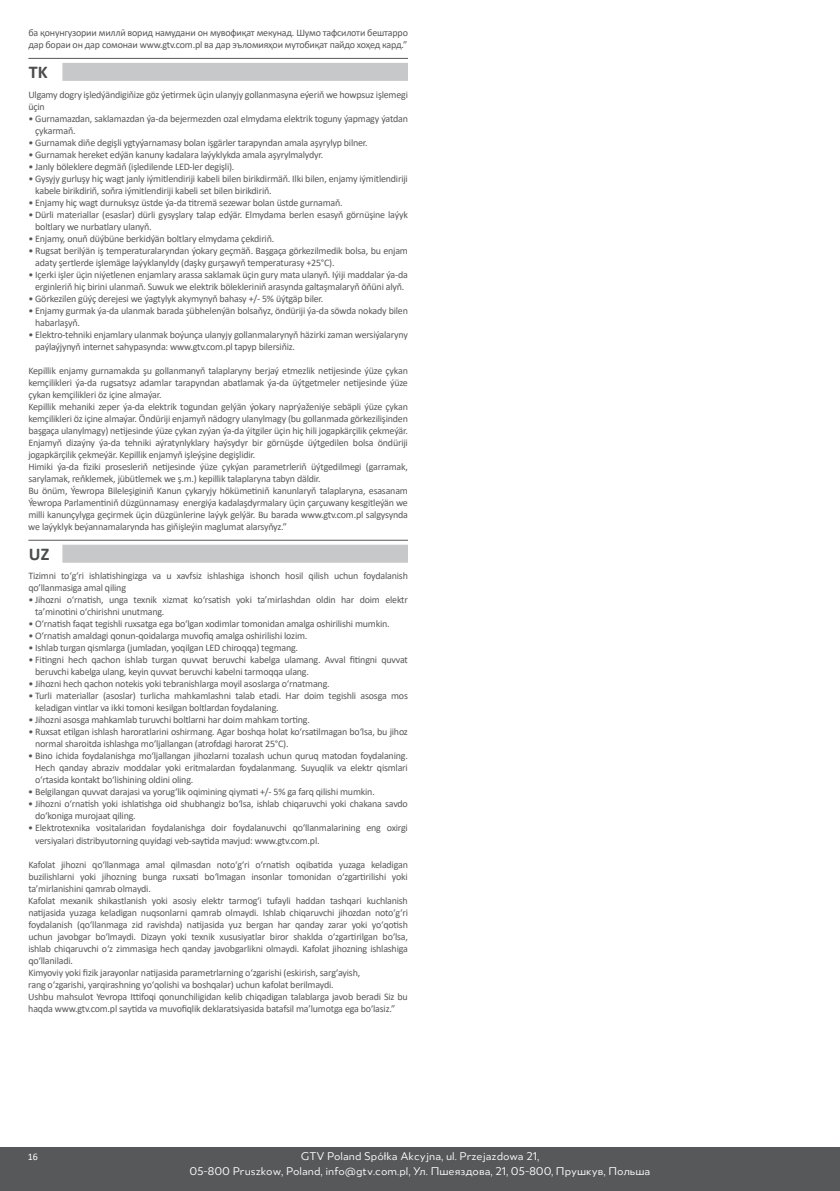
<style>
.page{position:relative;width:840px;height:1191px;background:#fff}
.page>*{position:absolute;margin:0;border:0;box-sizing:border-box;transform-origin:0 0}
.t1{font:700 18px "Calibri";color:#4b4c4d}
.t2{font:12px/14.4px "Merel";color:#fff;text-align:center}
.t3{font:10px/12px "Calibri";letter-spacing:-.02em;color:#57585a}
.t4{font:10px "Calibri";color:#fff}
</style>
<div class="page">
<div style="left:0;top:1146px;width:839px;height:45px;background:#57585a"></div>
<hr style="left:28px;top:58px;width:380px;height:1px;background:#57585a">
<div style="left:62px;top:63px;width:346px;height:18px;background:#c7c8ca"></div>
<hr style="left:28px;top:540px;width:380px;height:1px;background:#57585a">
<div style="left:62px;top:545px;width:346px;height:18px;background:#c7c8ca"></div>
<p class="t3" style="left:28px;top:26px;width:381px">ба қонунгузории миллӣ ворид намудани он мувофиқат мекунад. Шумо тафсилоти бештарро дар бораи он дар сомонаи www.gtv.com.pl ва дар эъломияҳои мутобиқат пайдо хоҳед кард.”</p>
<h1 class="t1" style="left:29px;top:61px;width:21px">TK</h1>
<p class="t3" style="left:28px;top:88px;width:381px">Ulgamy dogry işledýändigiňize göz ýetirmek üçin ulanyjy gollanmasyna eýeriň we howpsuz işlemegi üçin</p>
<p class="t3" style="left:35px;top:112px;width:374px;text-indent:-7px">• Gurnamazdan, saklamazdan ýa-da bejermezden ozal elmydama elektrik toguny ýapmagy ýatdan çykarmaň.</p>
<p class="t3" style="left:28px;top:136px;width:341px">• Gurnamak diňe degişli ygtyýarnamasy bolan işgärler tarapyndan amala aşyrylyp bilner.</p>
<p class="t3" style="left:28px;top:148px;width:296px">• Gurnamak hereket edýän kanuny kadalara laýyklykda amala aşyrylmalydyr.</p>
<p class="t3" style="left:28px;top:160px;width:207px">• Janly böleklere degmäň (işledilende LED-ler degişli).</p>
<p class="t3" style="left:35px;top:172px;width:374px;text-indent:-7px">• Gysyjy gurluşy hiç wagt janly iýmitlendiriji kabeli bilen birikdirmäň. Ilki bilen, enjamy iýmitlendiriji kabele birikdiriň, soňra iýmitlendiriji kabeli set bilen birikdiriň.</p>
<p class="t3" style="left:28px;top:196px;width:316px">• Enjamy hiç wagt durnuksyz üstde ýa-da titremä sezewar bolan üstde gurnamaň.</p>
<p class="t3" style="left:35px;top:208px;width:374px;text-indent:-7px">• Dürli materiallar (esaslar) dürli gysyşlary talap edýär. Elmydama berlen esasyň görnüşine laýyk boltlary we nurbatlary ulanyň.</p>
<p class="t3" style="left:28px;top:232px;width:247px">• Enjamy, onuň düýbüne berkidýän boltlary elmydama çekdiriň.</p>
<p class="t3" style="left:35px;top:244px;width:374px;text-indent:-7px">• Rugsat berilýän iş temperaturalaryndan ýokary geçmäň. Başgaça görkezilmedik bolsa, bu enjam adaty şertlerde işlemäge laýyklanyldy (daşky gurşawyň temperaturasy +25°C).</p>
<p class="t3" style="left:28px;top:268px;width:381px;text-align:center">• Içerki işler üçin niýetlenen enjamlary arassa saklamak üçin gury mata ulanyň. Iýiji maddalar ýa-da erginleriň hiç birini ulanmaň. Suwuk we elektrik bölekleriniň arasynda galtaşmalaryň öňüni alyň.</p>
<p class="t3" style="left:28px;top:292px;width:296px">• Görkezilen güýç derejesi we ýagtylyk akymynyň bahasy +/- 5% üýtgäp biler.</p>
<p class="t3" style="left:35px;top:304px;width:374px;text-indent:-7px">• Enjamy gurmak ýa-da ulanmak barada şübhelenýän bolsaňyz, öndüriji ýa-da söwda nokady bilen habarlaşyň.</p>
<p class="t3" style="left:35px;top:328px;width:374px;text-indent:-7px">• Elektro-tehniki enjamlary ulanmak boýunça ulanyjy gollanmalarynyň häzirki zaman wersiýalaryny paýlaýjynyň internet sahypasynda: www.gtv.com.pl tapyp bilersiňiz.</p>
<p class="t3" style="left:28px;top:364px;width:381px">Kepillik enjamy gurnamakda şu gollanmanyň talaplaryny berjaý etmezlik netijesinde ýüze çykan kemçilikleri ýa-da rugsatsyz adamlar tarapyndan abatlamak ýa-da üýtgetmeler netijesinde ýüze çykan kemçilikleri öz içine almaýar.<br>Kepillik mehaniki zeper ýa-da elektrik togundan gelýän ýokary naprýaženiýe sebäpli ýüze çykan kemçilikleri öz içine almaýar. Öndüriji enjamyň nädogry ulanylmagy (bu gollanmada görkezilişinden başgaça ulanylmagy) netijesinde ýüze çykan zyýan ýa-da ýitgiler üçin hiç hili jogapkärçilik çekmeýär.<br>Enjamyň dizaýny ýa-da tehniki aýratynlyklary haýsydyr bir görnüşde üýtgedilen bolsa öndüriji jogapkärçilik çekmeýär. Kepillik enjamyň işleýşine degişlidir.<br>Himiki ýa-da fiziki prosesleriň netijesinde ýüze çykýan parametrleriň üýtgedilmegi (garramak, sarylamak, reňklemek, jübütlemek we ş.m.) kepillik talaplaryna tabyn däldir.<br>Bu önüm, Ýewropa Bileleşiginiň Kanun çykaryjy hökümetiniň kanunlaryň talaplaryna, esasanam Ýewropa Parlamentiniň düzgünnamasy energiýa kadalaşdyrmalary üçin çarçuwany kesgitleýän we milli kanunçylyga geçirmek üçin düzgünlerine laýyk gelýär. Bu barada www.gtv.com.pl salgysynda we laýyklyk beýannamalarynda has giňişleýin maglumat alarsyňyz.”</p>
<h1 class="t1" style="left:29px;top:542px;width:22px">UZ</h1>
<p class="t3" style="left:28px;top:570px;width:381px">Tizimni toʻgʻri ishlatishingizga va u xavfsiz ishlashiga ishonch hosil qilish uchun foydalanish qo’llanmasiga amal qiling</p>
<p class="t3" style="left:35px;top:594px;width:374px;text-indent:-7px">• Jihozni oʻrnatish, unga texnik xizmat koʻrsatish yoki taʼmirlashdan oldin har doim elektr taʼminotini oʻchirishni unutmang.</p>
<p class="t3" style="left:28px;top:618px;width:362px">• Oʻrnatish faqat tegishli ruxsatga ega boʻlgan xodimlar tomonidan amalga oshirilishi mumkin.</p>
<p class="t3" style="left:28px;top:630px;width:280px">• Oʻrnatish amaldagi qonun-qoidalarga muvofiq amalga oshirilishi lozim.</p>
<p class="t3" style="left:28px;top:642px;width:271px">• Ishlab turgan qismlarga (jumladan, yoqilgan LED chiroqqa) tegmang.</p>
<p class="t3" style="left:35px;top:654px;width:374px;text-indent:-7px">• Fitingni hech qachon ishlab turgan quvvat beruvchi kabelga ulamang. Avval fitingni quvvat beruvchi kabelga ulang, keyin quvvat beruvchi kabelni tarmoqqa ulang.</p>
<p class="t3" style="left:28px;top:678px;width:303px">• Jihozni hech qachon notekis yoki tebranishlarga moyil asoslarga oʻrnatmang.</p>
<p class="t3" style="left:35px;top:690px;width:374px;text-indent:-7px">• Turli materiallar (asoslar) turlicha mahkamlashni talab etadi. Har doim tegishli asosga mos keladigan vintlar va ikki tomoni kesilgan boltlardan foydalaning.</p>
<p class="t3" style="left:28px;top:714px;width:283px">• Jihozni asosga mahkamlab turuvchi boltlarni har doim mahkam torting.</p>
<p class="t3" style="left:35px;top:726px;width:374px;text-indent:-7px">• Ruxsat etilgan ishlash haroratlarini oshirmang. Agar boshqa holat koʻrsatilmagan boʻlsa, bu jihoz normal sharoitda ishlashga moʻljallangan (atrofdagi harorat 25°C).</p>
<p class="t3" style="left:35px;top:750px;width:374px;text-align:justify;text-indent:-7px">• Bino ichida foydalanishga moʻljallangan jihozlarni tozalash uchun quruq matodan foydalaning.<br>Hech qanday abraziv moddalar yoki eritmalardan foydalanmang. Suyuqlik va elektr qismlari oʻrtasida kontakt boʻlishining oldini oling.</p>
<p class="t3" style="left:28px;top:786px;width:348px">• Belgilangan quvvat darajasi va yorugʻlik oqimining qiymati +/- 5% ga farq qilishi mumkin.</p>
<p class="t3" style="left:35px;top:798px;width:374px;text-indent:-7px">• Jihozni oʻrnatish yoki ishlatishga oid shubhangiz boʻlsa, ishlab chiqaruvchi yoki chakana savdo doʻkoniga murojaat qiling.</p>
<p class="t3" style="left:35px;top:822px;width:374px;text-indent:-7px">• Elektrotexnika vositalaridan foydalanishga doir foydalanuvchi qoʻllanmalarining eng oxirgi versiyalari distribyutorning quyidagi veb-saytida mavjud: www.gtv.com.pl.</p>
<p class="t3" style="left:28px;top:858px;width:381px">Kafolat jihozni qoʻllanmaga amal qilmasdan notoʻgʻri oʻrnatish oqibatida yuzaga keladigan buzilishlarni yoki jihozning bunga ruxsati boʻlmagan insonlar tomonidan oʻzgartirilishi yoki taʼmirlanishini qamrab olmaydi.<br>Kafolat mexanik shikastlanish yoki asosiy elektr tarmogʻi tufayli haddan tashqari kuchlanish natijasida yuzaga keladigan nuqsonlarni qamrab olmaydi. Ishlab chiqaruvchi jihozdan notoʻgʻri foydalanish (qoʻllanmaga zid ravishda) natijasida yuz bergan har qanday zarar yoki yoʻqotish uchun javobgar boʻlmaydi. Dizayn yoki texnik xususiyatlar biror shaklda oʻzgartirilgan boʻlsa, ishlab chiqaruvchi oʻz zimmasiga hech qanday javobgarlikni olmaydi. Kafolat jihozning ishlashiga qoʻllaniladi.<br>Kimyoviy yoki fizik jarayonlar natijasida parametrlarning oʻzgarishi (eskirish, sargʻayish,<br>rang oʻzgarishi, yarqirashning yoʻqolishi va boshqalar) uchun kafolat berilmaydi.<br>Ushbu mahsulot Yevropa Ittifoqi qonunchiligidan kelib chiqadigan talablarga javob beradi Siz bu haqda www.gtv.com.pl saytida va muvofiqlik deklaratsiyasida batafsil maʼlumotga ega boʻlasiz.”</p>
<p class="t4" style="left:28px;top:1149px;width:12px">16</p>
<p class="t2" style="left:189px;top:1148px;width:462px">GTV Poland Spółka Akcyjna, ul. Przejazdowa 21,<br>05-800 Pruszkow, Poland, info@gtv.com.pl, Ул. Пшеяздова, 21, 05-800, Прушкув, Польша</p>
</div>
